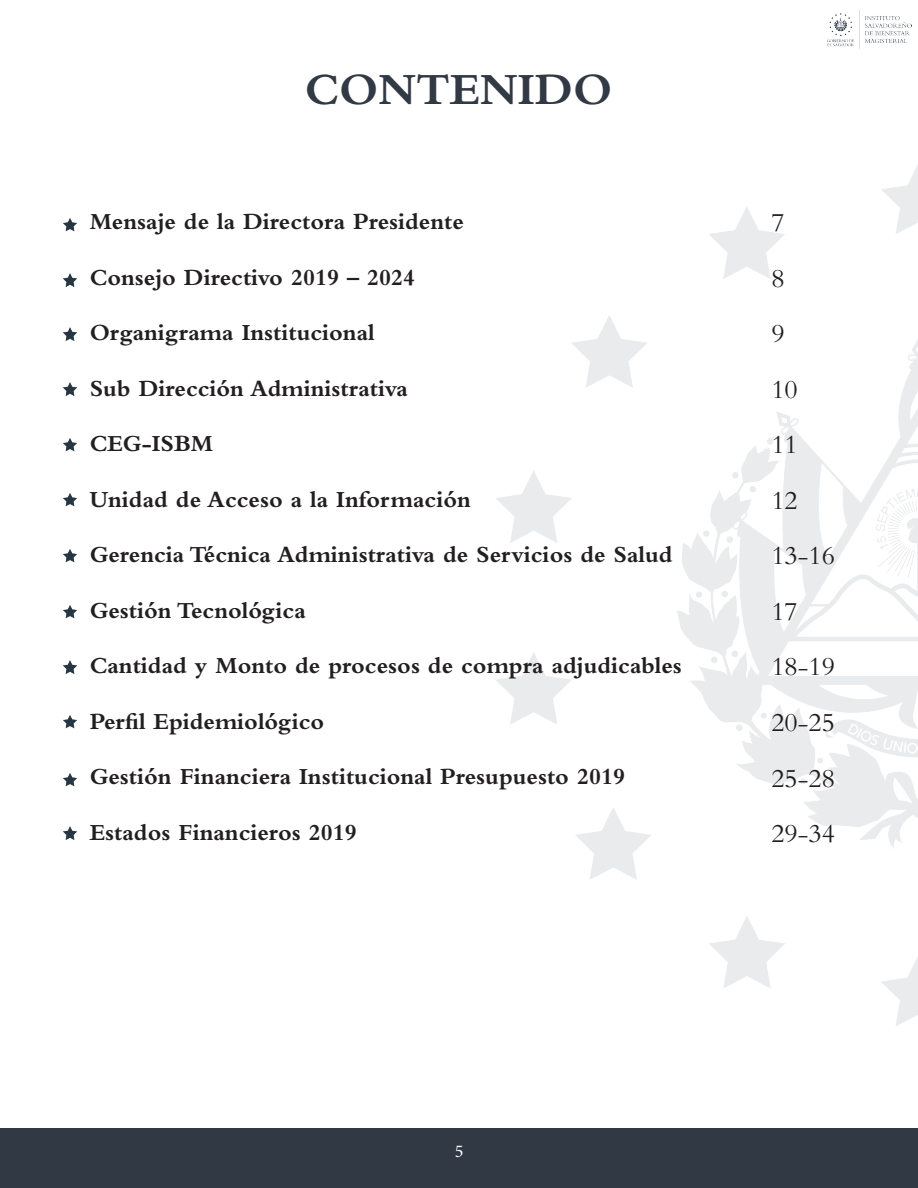
<style>
.page{position:relative;width:918px;height:1188px;background:#fff}
.page>*{position:absolute;margin:0;border:0;box-sizing:border-box;transform-origin:0 0}
.t1{font:700 46.5px "Bembo Std";color:#313944}
.t2{font:27px/55.5px "Bembo Std";color:#231f20}
.t3{font:700 24px "Bembo Std";color:#231f20}
.t4{font:18px "Minion Pro";color:#fff}
</style>
<div class="page">
<div style="left:0;top:1128px;width:918px;height:60px;background:#313944"></div>
<img style="left:828px;top:11px;width:83px;height:38px">
<img style="left:496px;top:165px;width:422px;height:861px">
<img style="left:63px;top:218px;width:14px;height:14px">
<img style="left:63px;top:273px;width:14px;height:14px">
<img style="left:63px;top:327px;width:14px;height:14px">
<img style="left:63px;top:382px;width:14px;height:14px">
<img style="left:63px;top:438px;width:14px;height:14px">
<img style="left:63px;top:493px;width:14px;height:14px">
<img style="left:63px;top:549px;width:14px;height:14px">
<img style="left:63px;top:605px;width:14px;height:14px">
<img style="left:63px;top:660px;width:14px;height:14px">
<img style="left:63px;top:715px;width:14px;height:14px">
<img style="left:63px;top:773px;width:14px;height:14px">
<img style="left:63px;top:826px;width:14px;height:14px">
<h1 class="t1" style="left:305px;top:63px;width:309px">CONTENIDO</h1>
<p class="t3" style="left:90px;top:208px;width:376px">Mensaje de la Directora Presidente</p>
<p class="t3" style="left:90px;top:264px;width:327px">Consejo Directivo 2019 – 2024</p>
<p class="t3" style="left:90px;top:319px;width:287px">Organigrama Institucional</p>
<p class="t3" style="left:90px;top:375px;width:320px">Sub Dirección Administrativa</p>
<p class="t3" style="left:90px;top:431px;width:125px">CEG-ISBM</p>
<p class="t3" style="left:90px;top:486px;width:383px">Unidad de Acceso a la Información</p>
<p class="t3" style="left:90px;top:542px;width:584px">Gerencia Técnica Administrativa de Servicios de Salud</p>
<p class="t3" style="left:90px;top:597px;width:218px">Gestión Tecnológica</p>
<p class="t3" style="left:90px;top:653px;width:594px">Cantidad y Monto de procesos de compra adjudicables</p>
<p class="t3" style="left:90px;top:708px;width:236px">Perfil Epidemiológico</p>
<p class="t3" style="left:90px;top:764px;width:537px">Gestión Financiera Institucional Presupuesto 2019</p>
<p class="t3" style="left:90px;top:819px;width:269px">Estados Financieros 2019</p>
<p class="t2" style="left:771px;top:195px;width:65px">7<br>8<br>9<br>10<br>11<br>12<br>13-16<br>17<br>18-19<br>20-25<br>25-28<br>29-34</p>
<p class="t4" style="left:455px;top:1139px;width:10px">5</p>
</div>
